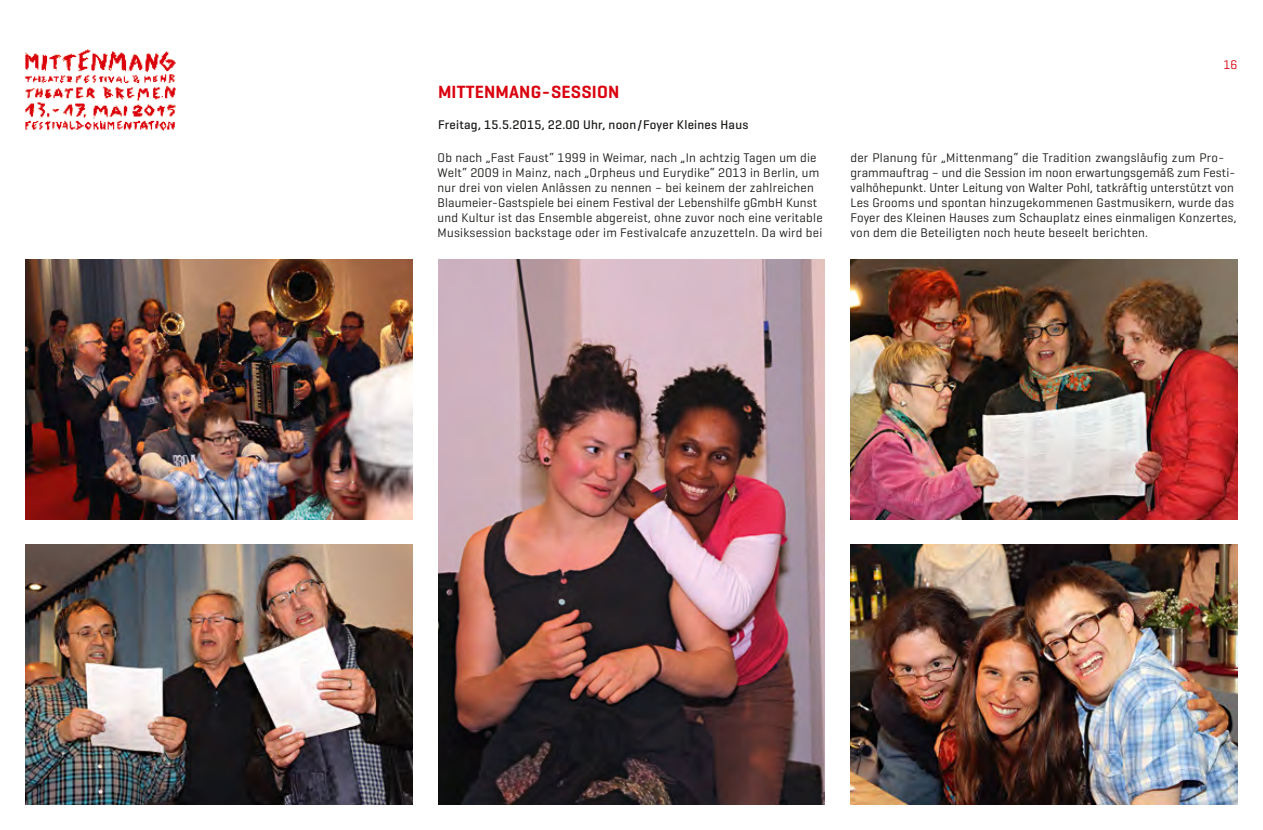
<style>
.page{position:relative;width:1263px;height:830px;background:#fff}
.page>*{position:absolute;margin:0;border:0;box-sizing:border-box;transform-origin:0 0}
.t1{font:600 18px "Geogrotesque";letter-spacing:.01em;color:#da020e}
.t2{font:12.75px/15px "Geogrotesque";letter-spacing:.02em;color:#1a1a18}
.t3{font:500 12.75px "Geogrotesque";letter-spacing:.02em;color:#1a1a18}
.t4{font:12.75px "Geogrotesque";color:#da020e}
</style>
<div class="page">
<img style="left:24px;top:49px;width:152px;height:82px">
<img style="left:850px;top:544px;width:387px;height:260px">
<img style="left:850px;top:259px;width:387px;height:260px">
<img style="left:438px;top:259px;width:387px;height:545px">
<img style="left:26px;top:544px;width:386px;height:260px">
<img style="left:26px;top:259px;width:386px;height:260px">
<p class="t1" style="left:438px;top:80px;width:183px">MITTENMANG-SESSION</p>
<p class="t3" style="left:438px;top:116px;width:312px">Freitag, 15.5.2015, 22.00 Uhr, noon/Foyer Kleines Haus</p>
<p class="t4" style="left:1223px;top:57px;width:16px">16</p>
<p class="t2" style="left:438px;top:150px;width:387px">Ob nach „Fast Faust“ 1999 in Weimar, nach „In achtzig Tagen um die Welt“ 2009 in Mainz, nach „Orpheus und Eurydike“ 2013 in Berlin, um nur drei von vielen Anlässen zu nennen – bei keinem der zahlreichen Blaumeier-Gastspiele bei einem Festival der Lebenshilfe gGmbH Kunst und Kultur ist das Ensemble abgereist, ohne zuvor noch eine veritable Musiksession backstage oder im Festivalcafe anzuzetteln. Da wird bei</p>
<p class="t2" style="left:850px;top:150px;width:387px">der Planung für „Mittenmang“ die Tradition zwangsläufig zum Pro-- grammauftrag – und die Session im noon erwartungsgemäß zum Festi-- valhöhepunkt. Unter Leitung von Walter Pohl, tatkräftig unterstützt von Les Grooms und spontan hinzugekommenen Gastmusikern, wurde das Foyer des Kleinen Hauses zum Schauplatz eines einmaligen Konzertes, von dem die Beteiligten noch heute beseelt berichten.</p>
</div>
